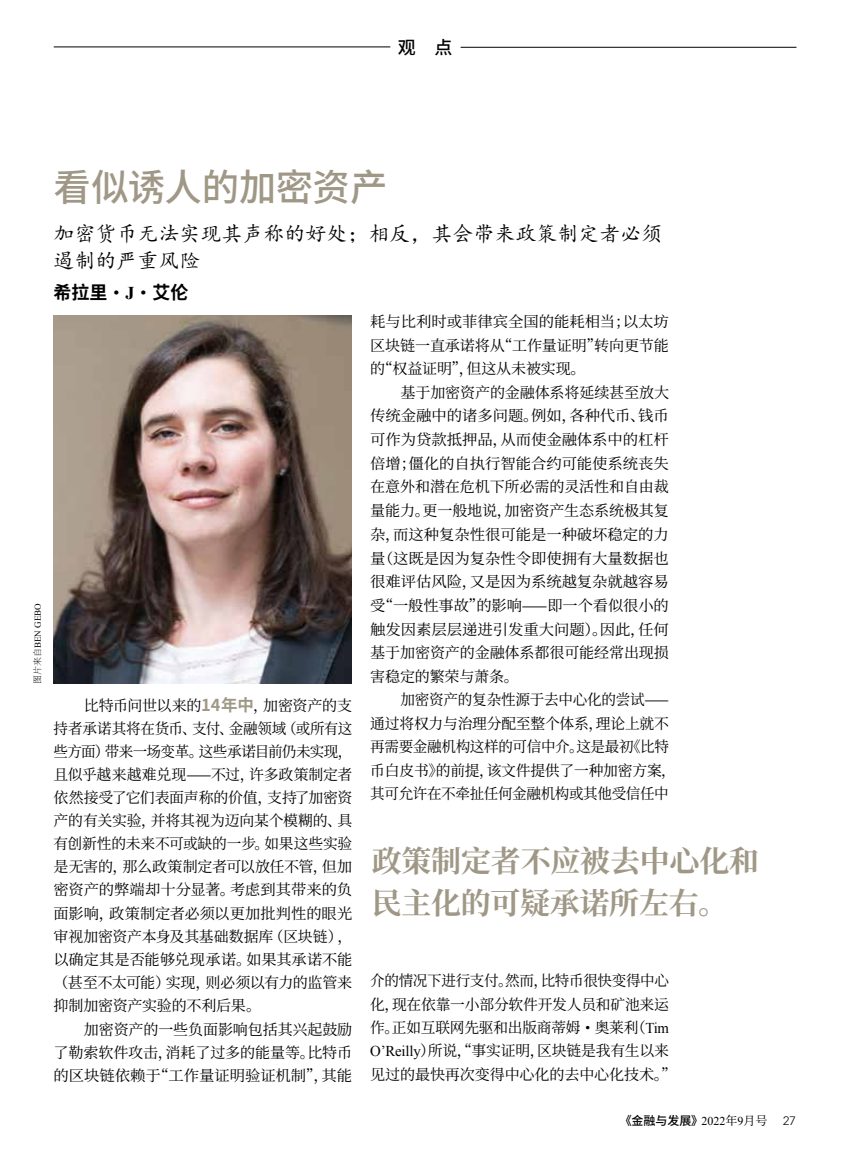
<style>
.page{position:relative;width:864px;height:1161px;background:#fff}
.page>*{position:absolute;margin:0;border:0;box-sizing:border-box;transform-origin:0 0}
.t1{font:500 37.5px "Source Han Sans CN";letter-spacing:-.01em;color:#a09886}
.t2{font:700 30px/42px "Source Han Serif CN";letter-spacing:-.005em;color:#a09886}
.t3{font:21px/27px "Kai Ti";color:#000}
.t4{font:700 18px "Source Han Sans CN";color:#000}
.t5{font:500 18px "Source Han Sans CN";color:#000}
.t6{font:15px/23.1px "Source Han Serif CN";letter-spacing:-.015em;color:#000101;text-align:justify}
.t7{font:500 12px "Source Han Sans CN";color:#000}
.t8{font:300 12px "Vectora LT Std";color:#000}
.t9{font:9px "Times New Roman";letter-spacing:.01em;color:#000}
.s1{font-family:"Source Han Serif CN";font-weight:200}
.s2{font-family:"Kai Ti";font-weight:400}
.s3{font-family:"Times New Roman"}
.s4{font-family:"Source Han Sans CN";font-weight:700;font-size:16.5px;color:#a09886}
.s5{font-family:"Kai Ti"}
.s6{font-family:"Times New Roman";font-weight:400}
.s7{font-family:"Source Han Serif CN";font-weight:400}
</style>
<div class="page">
<hr style="left:461px;top:47px;width:335px;height:1px;background:#000">
<hr style="left:54px;top:47px;width:336px;height:1px;background:#000">
<img style="left:54px;top:315px;width:297px;height:369px">
<p class="t5" style="left:398px;top:37px;width:56px">观 点</p>
<p class="t9" style="left:32px;top:684px;width:83px;rotate:-90deg"><span class="s1">图片来自</span>BEN GEBO</p>
<h1 class="t1" style="left:54px;top:166px;width:336px">看似诱人的加密资产</h1>
<h3 class="t3" style="left:54px;top:221px;width:610px">加密货币无法实现其声称的好处；相反，其会带来政策制定者必须遏制的严重风险</h3>
<p class="t4" style="left:54px;top:282px;width:136px">希拉里<span class="s2">·</span><span class="s3">J</span><span class="s2">·</span>艾伦</p>
<p class="t6" style="left:54px;top:694px;width:300px;text-indent:30px">比特币问世以来的<span class="s4">14年中</span>，加密资产的支持者承诺其将在货币、支付、金融领域（或所有这些方面）带来一场变革。这些承诺目前仍未实现，且似乎越来越难兑现——不过，许多政策制定者依然接受了它们表面声称的价值，支持了加密资产的有关实验，并将其视为迈向某个模糊的、具有创新性的未来不可或缺的一步。如果这些实验是无害的，那么政策制定者可以放任不管，但加密资产的弊端却十分显著。考虑到其带来的负面影响，政策制定者必须以更加批判性的眼光审视加密资产本身及其基础数据库（区块链），以确定其是否能够兑现承诺。如果其承诺不能（甚至不太可能）实现，则必须以有力的监管来抑制加密资产实验的不利后果。</p>
<p class="t6" style="left:54px;top:1018px;width:300px;text-indent:30px">加密资产的一些负面影响包括其兴起鼓励了勒索软件攻击，消耗了过多的能量等。比特币的区块链依赖于“工作量证明验证机制”，其能</p>
<p class="t6" style="left:370px;top:310px;width:300px">耗与比利时或菲律宾全国的能耗相当；以太坊区块链一直承诺将从“工作量证明”转向更节能的“权益证明”，但这从未被实现。</p>
<p class="t6" style="left:370px;top:381px;width:300px;line-height:23.7px;text-indent:30px">基于加密资产的金融体系将延续甚至放大传统金融中的诸多问题。例如，各种代币、钱币可作为贷款抵押品，从而使金融体系中的杠杆倍增；僵化的自执行智能合约可能使系统丧失在意外和潜在危机下所必需的灵活性和自由裁量能力。更一般地说，加密资产生态系统极其复杂，而这种复杂性很可能是一种破坏稳定的力量（这既是因为复杂性令即使拥有大量数据也很难评估风险，又是因为系统越复杂就越容易受“一般性事故”的影响——即一个看似很小的触发因素层层递进引发重大问题）。因此，任何基于加密资产的金融体系都很可能经常出现损害稳定的繁荣与萧条。</p>
<p class="t6" style="left:370px;top:689px;width:307px;text-align:left;text-indent:30px">加密资产的复杂性源于去中心化的尝试——通过将权力与治理分配至整个体系，理论上就不再需要金融机构这样的可信中介。这是最初《比特币白皮书》的前提，该文件提供了一种加密方案，其可允许在不牵扯任何金融机构或其他受信任中</p>
<h2 class="t2" style="left:372px;top:840px;width:389px">政策制定者不应被去中心化和民主化的可疑承诺所左右。</h2>
<p class="t6" style="left:370px;top:969px;width:307px;text-align:left">介的情况下进行支付。然而，比特币很快变得中心化，现在依靠一小部分软件开发人员和矿池来运作。正如互联网先驱和出版商蒂姆<span class="s5">·</span>奥莱利（<span class="s3">Tim<br>O’Reilly</span>）所说，“事实证明，区块链是我有生以来见过的最快再次变得中心化的去中心化技术。”</p>
<p class="t7" style="left:620px;top:1114px;width:149px">《金融与发展》<span class="s6">2022</span><span class="s7">年</span><span class="s6">9</span><span class="s7">月号</span></p>
<p class="t8" style="left:783px;top:1114px;width:14px">27</p>
</div>
